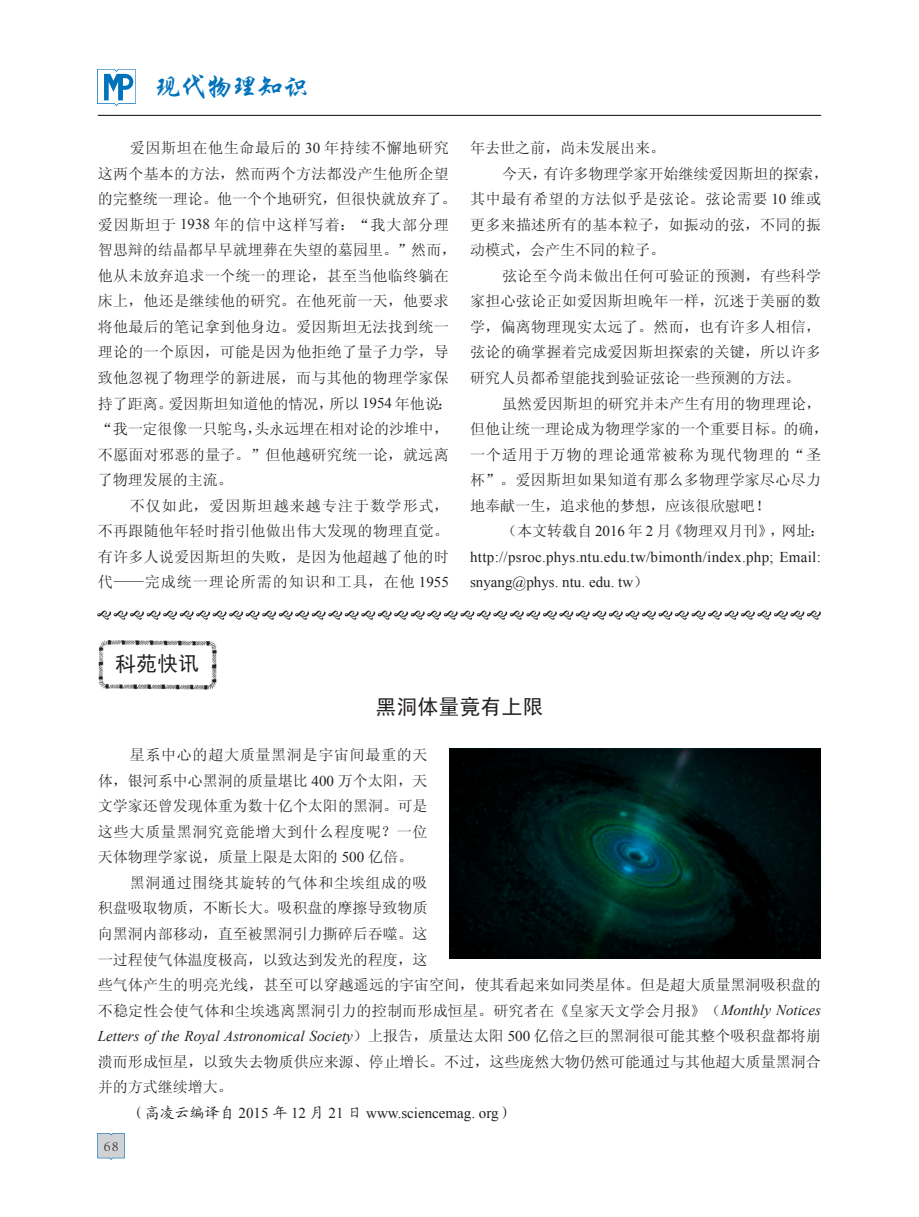
<style>
.page{position:relative;width:919px;height:1217px;background:#fff}
.page>*{position:absolute;margin:0;border:0;box-sizing:border-box;transform-origin:0 0}
.t1{font:28.5px "G s k a 0 0 h";letter-spacing:-.1em;color:#0072bc}
.t2{font:21px "Sim Hei";color:#231f20}
.t3{font:15px/25.5px "Sim Sun";letter-spacing:.015em;color:#231f20}
.t4{font:15px/25.5px "Times New Roman";letter-spacing:.01em;color:#231f20}
.t5{font:italic 15px "Times New Roman";color:#231f20}
.t6{font:15px "Sim Sun";letter-spacing:.05em;color:#231f20}
.t7{font:15px "Sim Sun";letter-spacing:.045em;color:#231f20}
.t8{font:15px "Sim Sun";letter-spacing:.07em;color:#231f20}
.t9{font:300 15px "Adobe Song Std";color:#231f20}
.s1{font-family:"Times New Roman"}
.s2{font-family:"Sim Sun"}
.s3{font-family:"Times New Roman";font-style:italic}
.s4{font-family:"Sim Sun";font-style:normal}
.s5{font-style:normal}
.s6{font-family:"Kai Ti GB2312"}
</style>
<div class="page">
<hr style="left:98px;top:115px;width:723px;height:1px;background:#231f20">
<img style="left:98px;top:69px;width:38px;height:36px">
<img style="left:98px;top:1133px;width:27px;height:26px">
<img style="left:98px;top:610px;width:722px;height:9px">
<img style="left:98px;top:640px;width:118px;height:48px">
<img style="left:449px;top:748px;width:371px;height:209px">
<h1 class="t1" style="left:154px;top:72px;width:158px">现代物理知识</h1>
<p class="t3" style="left:98px;top:135px;width:360px;text-indent:32px">爱因斯坦在他生命最后的 <span class="s1">30</span> 年持续不懈地研究这两个基本的方法，然而两个方法都没产生他所企望的完整统一理论。他一个个地研究，但很快就放弃了。爱因斯坦于 <span class="s1">1938</span> 年的信中这样写着：“我大部分理智思辩的结晶都早早就埋葬在失望的墓园里。”然而，他从未放弃追求一个统一的理论，甚至当他临终躺在床上，他还是继续他的研究。在他死前一天，他要求将他最后的笔记拿到他身边。爱因斯坦无法找到统一理论的一个原因，可能是因为他拒绝了量子力学，导致他忽视了物理学的新进展，而与其他的物理学家保持了距离。爱因斯坦知道他的情况，所以 <span class="s1">1954</span> 年他说：“我一定很像一只鸵鸟，头永远埋在相对论的沙堆中，不愿面对邪恶的量子。”但他越研究统一论，就远离了物理发展的主流。</p>
<p class="t3" style="left:98px;top:492px;width:352px;text-align:justify;text-indent:32px">不仅如此，爱因斯坦越来越专注于数学形式，不再跟随他年轻时指引他做出伟大发现的物理直觉。有许多人说爱因斯坦的失败，是因为他超越了他的时代——完成统一理论所需的知识和工具，在他 <span class="s1">1955</span></p>
<p class="t3" style="left:470px;top:135px;width:196px">年去世之前，尚未发展出来。</p>
<p class="t3" style="left:502px;top:161px;width:328px">今天，有许多物理学家开始继续爱因斯坦的探索，</p>
<p class="t6" style="left:470px;top:191px;width:352px">其中最有希望的方法似乎是弦论。弦论需要 <span class="s1">10</span> 维或</p>
<p class="t3" style="left:470px;top:212px;width:352px">更多来描述所有的基本粒子，如振动的弦，不同的振</p>
<p class="t3" style="left:470px;top:237px;width:196px">动模式，会产生不同的粒子。</p>
<p class="t3" style="left:502px;top:263px;width:320px">弦论至今尚未做出任何可验证的预测，有些科学</p>
<p class="t3" style="left:470px;top:288px;width:352px">家担心弦论正如爱因斯坦晚年一样，沉迷于美丽的数</p>
<p class="t3" style="left:470px;top:314px;width:352px">学，偏离物理现实太远了。然而，也有许多人相信，</p>
<p class="t3" style="left:470px;top:339px;width:352px">弦论的确掌握着完成爱因斯坦探索的关键，所以许多</p>
<p class="t3" style="left:470px;top:365px;width:331px">研究人员都希望能找到验证弦论一些预测的方法。</p>
<p class="t3" style="left:502px;top:390px;width:320px">虽然爱因斯坦的研究并未产生有用的物理理论，</p>
<p class="t3" style="left:470px;top:416px;width:360px">但他让统一理论成为物理学家的一个重要目标。的确，</p>
<p class="t8" style="left:470px;top:446px;width:352px">一个适用于万物的理论通常被称为现代物理的“圣</p>
<p class="t3" style="left:470px;top:467px;width:352px">杯”。爱因斯坦如果知道有那么多物理学家尽心尽力</p>
<p class="t3" style="left:470px;top:492px;width:301px">地奉献一生，追求他的梦想，应该很欣慰吧！</p>
<p class="t3" style="left:502px;top:518px;width:324px">（本文转载自 <span class="s1">2016</span> 年 <span class="s1">2</span> 月《物理双月刊》，网址：</p>
<p class="t4" style="left:470px;top:543px;width:352px">http://psroc.phys.ntu.edu.tw/bimonth/index.php; Email: snyang@phys. ntu. edu. tw<span class="s2">）</span></p>
<h2 class="t2" style="left:115px;top:653px;width:86px">科苑快讯</h2>
<h2 class="t2" style="left:375px;top:696px;width:169px">黑洞体量竟有上限</h2>
<p class="t7" style="left:130px;top:747px;width:299px">星系中心的超大质量黑洞是宇宙间最重的天</p>
<p class="t3" style="left:98px;top:767px;width:331px">体，银河系中心黑洞的质量堪比 <span class="s1">400</span> 万个太阳，天</p>
<p class="t3" style="left:98px;top:793px;width:331px">文学家还曾发现体重为数十亿个太阳的黑洞。可是</p>
<p class="t6" style="left:98px;top:823px;width:331px">这些大质量黑洞究竟能增大到什么程度呢？一位</p>
<p class="t3" style="left:98px;top:844px;width:316px">天体物理学家说，质量上限是太阳的 <span class="s1">500</span> 亿倍。</p>
<p class="t7" style="left:130px;top:874px;width:299px">黑洞通过围绕其旋转的气体和尘埃组成的吸</p>
<p class="t3" style="left:98px;top:895px;width:331px">积盘吸取物质，不断长大。吸积盘的摩擦导致物质</p>
<p class="t3" style="left:98px;top:920px;width:331px">向黑洞内部移动，直至被黑洞引力撕碎后吞噬。这</p>
<p class="t3" style="left:98px;top:946px;width:331px">一过程使气体温度极高，以致达到发光的程度，这</p>
<p class="t3" style="left:98px;top:971px;width:724px">些气体产生的明亮光线，甚至可以穿越遥远的宇宙空间，使其看起来如同类星体。但是超大质量黑洞吸积盘的</p>
<p class="t3" style="left:98px;top:997px;width:724px">不稳定性会使气体和尘埃逃离黑洞引力的控制而形成恒星。研究者在《皇家天文学会月报》（<span class="s3">Monthly Notices</span></p>
<p class="t5" style="left:98px;top:1025px;width:724px">Letters of the Royal Astronomical Society<span class="s4">）上报告，质量达太阳</span> <span class="s5">500</span> <span class="s4">亿倍之巨的黑洞很可能其整个吸积盘都将崩</span></p>
<p class="t3" style="left:98px;top:1048px;width:724px">溃而形成恒星，以致失去物质供应来源、停止增长。不过，这些庞然大物仍然可能通过与其他超大质量黑洞合并的方式继续增大。</p>
<p class="t4" style="left:130px;top:1099px;width:385px"><span class="s6">（高凌云编译自</span> 2015 <span class="s6">年</span> 12 <span class="s6">月</span> 21 <span class="s6">日</span> www.sciencemag. org<span class="s6">）</span></p>
<p class="t9" style="left:104px;top:1136px;width:16px">68</p>
</div>
